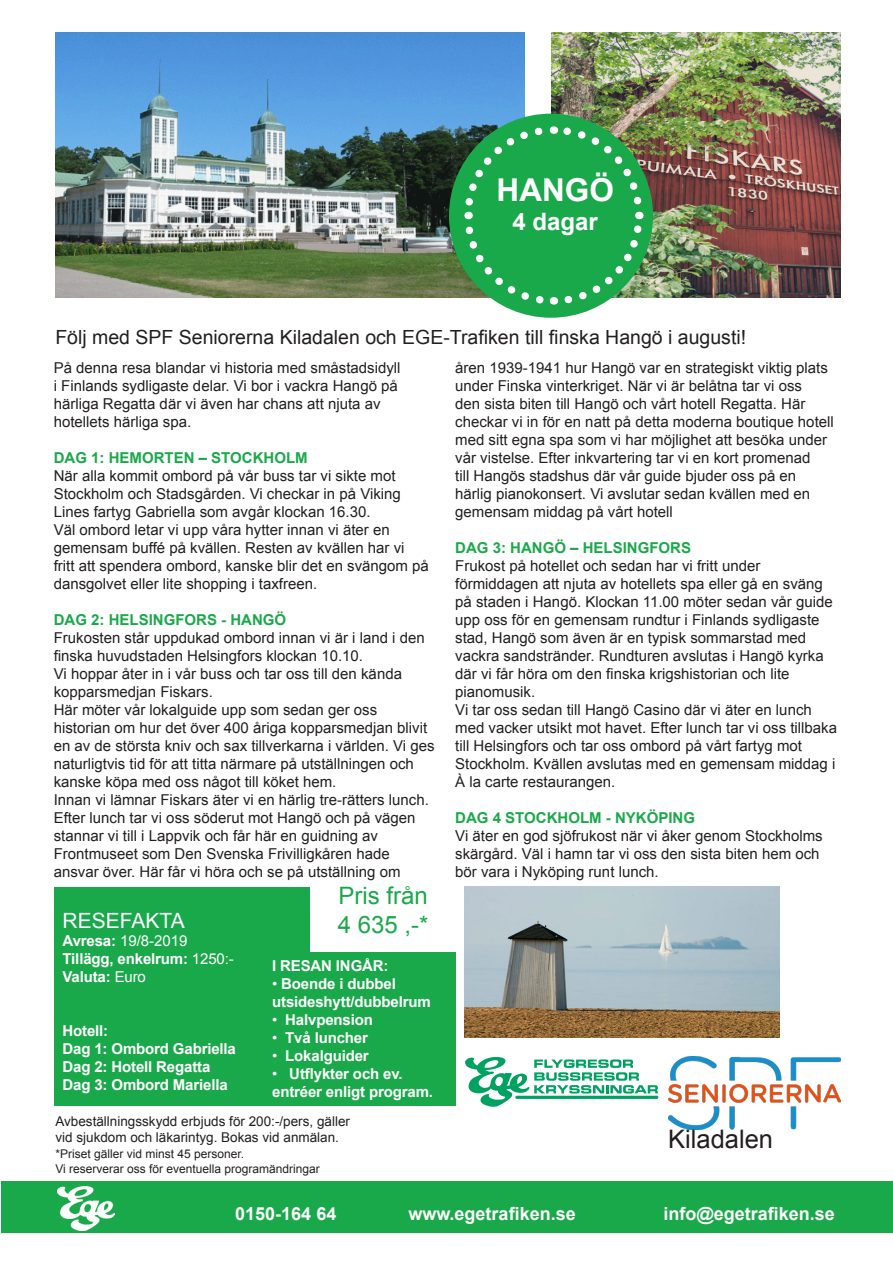
<style>
.page{position:relative;width:893px;height:1263px;background:#fff}
.page>*{position:absolute;margin:0;border:0;box-sizing:border-box;transform-origin:0 0}
.t1{font:700 31.5px "Arial";color:#fff}
.t2{font:25.5px "Arial";color:#231f20}
.t3{font:24px/28.8px "Arial";color:#1aa94a}
.t4{font:700 24px "Arial";color:#fff}
.t5{font:21px "Arial";color:#fff}
.t6{font:19.5px "Arial";color:#231f20}
.t7{font:700 18px "Arial";color:#fcfcfc}
.t8{font:15px/18px "Arial";color:#231f20}
.t9{font:700 15px/18px "Arial";letter-spacing:-.01em;color:#fff}
.t10{font:700 15px "Arial";color:#1aa94a}
.t11{font:13.5px/16.2px "Arial";color:#231f20}
.t12{font:12px "Arial";color:#231f20}
.s1{font-weight:400}
</style>
<div class="page">
<div style="left:1px;top:1181px;width:892px;height:51px;background:#1aa94a"></div>
<img style="left:55px;top:32px;width:469px;height:265px">
<img style="left:551px;top:32px;width:289px;height:265px">
<div style="left:449px;top:114px;width:204px;height:204px;background:#1aa94a;border-radius:50%"></div>
<div style="left:54px;top:888px;width:401px;height:218px;background:#1aa94a"></div>
<div style="left:310px;top:887px;width:146px;height:64px;background:#fff"></div>
<svg style="left:460px;top:122px;width:187px;height:187px"></svg>
<img style="left:58px;top:1186px;width:57px;height:45px">
<svg style="left:465px;top:1057px;width:193px;height:50px"></svg>
<hr style="left:515px;top:1096px;width:143px;height:3px;background:#00a261;border-radius:2px">
<img style="left:668px;top:1057px;width:172px;height:72px">
<img style="left:464px;top:887px;width:315px;height:150px">
<p class="t1" style="left:497px;top:169px;width:119px">HANGÖ</p>
<p class="t4" style="left:513px;top:205px;width:87px">4 dagar</p>
<p class="t6" style="left:55px;top:324px;width:692px">Följ med SPF Seniorerna Kiladalen och EGE-Trafiken till finska Hangö i augusti!</p>
<p class="t8" style="left:54px;top:359px;width:348px">På denna resa blandar vi historia med småstadsidyll i Finlands sydligaste delar. Vi bor i vackra Hangö på härliga Regatta där vi även har chans att njuta av hotellets härliga spa.</p>
<p class="t10" style="left:54px;top:448px;width:255px">DAG 1: HEMORTEN – STOCKHOLM</p>
<p class="t8" style="left:54px;top:467px;width:377px">När alla kommit ombord på vår buss tar vi sikte mot Stockholm och Stadsgården. Vi checkar in på Viking Lines fartyg Gabriella som avgår klockan 16.30.<br>Väl ombord letar vi upp våra hytter innan vi äter en gemensam buffé på kvällen. Resten av kvällen har vi fritt att spendera ombord, kanske blir det en svängom på dansgolvet eller lite shopping i taxfreen.</p>
<p class="t10" style="left:54px;top:610px;width:234px">DAG 2: HELSINGFORS - HANGÖ</p>
<p class="t8" style="left:54px;top:629px;width:373px">Frukosten står uppdukad ombord innan vi är i land i den finska huvudstaden Helsingfors klockan 10.10.</p>
<p class="t8" style="left:54px;top:665px;width:350px">Vi hoppar åter in i vår buss och tar oss till den kända kopparsmedjan Fiskars.</p>
<p class="t8" style="left:54px;top:701px;width:382px">Här möter vår lokalguide upp som sedan ger oss historian om hur det över 400 åriga kopparsmedjan blivit en av de största kniv och sax tillverkarna i världen. Vi ges naturligtvis tid för att titta närmare på utställningen och kanske köpa med oss något till köket hem.</p>
<p class="t8" style="left:54px;top:791px;width:377px">Innan vi lämnar Fiskars äter vi en härlig tre-rätters lunch.<br>Efter lunch tar vi oss söderut mot Hangö och på vägen stannar vi till i Lappvik och får här en guidning av Frontmuseet som Den Svenska Frivilligkåren hade ansvar över. Här får vi höra och se på utställning om</p>
<p class="t5" style="left:63px;top:907px;width:124px">RESEFAKTA</p>
<p class="t9" style="left:63px;top:932px;width:173px">Avresa: <span class="s1">19/8-2019<br></span>Tillägg, enkelrum: <span class="s1">1250:-</span></p>
<p class="t9" style="left:63px;top:968px;width:85px">Valuta: <span class="s1">Euro</span></p>
<p class="t9" style="left:63px;top:1022px;width:47px">Hotell:</p>
<p class="t9" style="left:63px;top:1040px;width:175px">Dag 1: Ombord Gabriella</p>
<p class="t9" style="left:63px;top:1058px;width:149px">Dag 2: Hotell Regatta</p>
<p class="t9" style="left:63px;top:1076px;width:167px">Dag 3: Ombord Mariella</p>
<p class="t3" style="left:338px;top:881px;width:92px">Pris från<br>4 635 ,-*</p>
<p class="t9" style="left:272px;top:957px;width:118px">I RESAN INGÅR:</p>
<p class="t9" style="left:272px;top:975px;width:160px"><span class="s1">•</span> Boende i dubbel utsideshytt/dubbelrum</p>
<p class="t9" style="left:272px;top:1011px;width:102px"><span class="s1">•</span> Halvpension</p>
<p class="t9" style="left:272px;top:1029px;width:97px"><span class="s1">•</span> Två luncher</p>
<p class="t9" style="left:272px;top:1047px;width:98px"><span class="s1">•</span> Lokalguider</p>
<p class="t9" style="left:272px;top:1065px;width:162px"><span class="s1">•</span> Utflykter och ev. entréer enligt program.</p>
<p class="t11" style="left:55px;top:1113px;width:296px">Avbeställningsskydd erbjuds för 200:-/pers, gäller vid sjukdom och läkarintyg. Bokas vid anmälan.</p>
<p class="t12" style="left:55px;top:1146px;width:190px">*Priset gäller vid minst 45 personer.</p>
<p class="t12" style="left:55px;top:1160px;width:266px">Vi reserverar oss för eventuella programändringar</p>
<p class="t8" style="left:455px;top:359px;width:380px">åren 1939-1941 hur Hangö var en strategiskt viktig plats under Finska vinterkriget. När vi är belåtna tar vi oss<br>den sista biten till Hangö och vårt hotell Regatta. Här checkar vi in för en natt på detta moderna boutique hotell med sitt egna spa som vi har möjlighet att besöka under vår vistelse. Efter inkvartering tar vi en kort promenad<br>till Hangös stadshus där vår guide bjuder oss på en härlig pianokonsert. Vi avslutar sedan kvällen med en gemensam middag på vårt hotell</p>
<p class="t10" style="left:455px;top:538px;width:237px">DAG 3: HANGÖ – HELSINGFORS</p>
<p class="t8" style="left:455px;top:557px;width:379px">Frukost på hotellet och sedan har vi fritt under förmiddagen att njuta av hotellets spa eller gå en sväng på staden i Hangö. Klockan 11.00 möter sedan vår guide upp oss för en gemensam rundtur i Finlands sydligaste stad, Hangö som även är en typisk sommarstad med vackra sandstränder. Rundturen avslutas i Hangö kyrka där vi får höra om den finska krigshistorian och lite pianomusik.</p>
<p class="t8" style="left:455px;top:701px;width:383px">Vi tar oss sedan till Hangö Casino där vi äter en lunch med vacker utsikt mot havet. Efter lunch tar vi oss tillbaka till Helsingfors och tar oss ombord på vårt fartyg mot Stockholm. Kvällen avslutas med en gemensam middag i À la carte restaurangen.</p>
<p class="t10" style="left:455px;top:808px;width:241px">DAG 4 STOCKHOLM - NYKÖPING</p>
<p class="t8" style="left:455px;top:827px;width:369px">Vi äter en god sjöfrukost när vi åker genom Stockholms skärgård. Väl i hamn tar vi oss den sista biten hem och bör vara i Nyköping runt lunch.</p>
<p class="t2" style="left:668px;top:1122px;width:106px">Kiladalen</p>
<p class="t7" style="left:235px;top:1201px;width:103px">0150-164 64</p>
<p class="t7" style="left:408px;top:1201px;width:169px">www.egetrafiken.se</p>
<p class="t7" style="left:663px;top:1201px;width:173px">info@egetrafiken.se</p>
</div>
